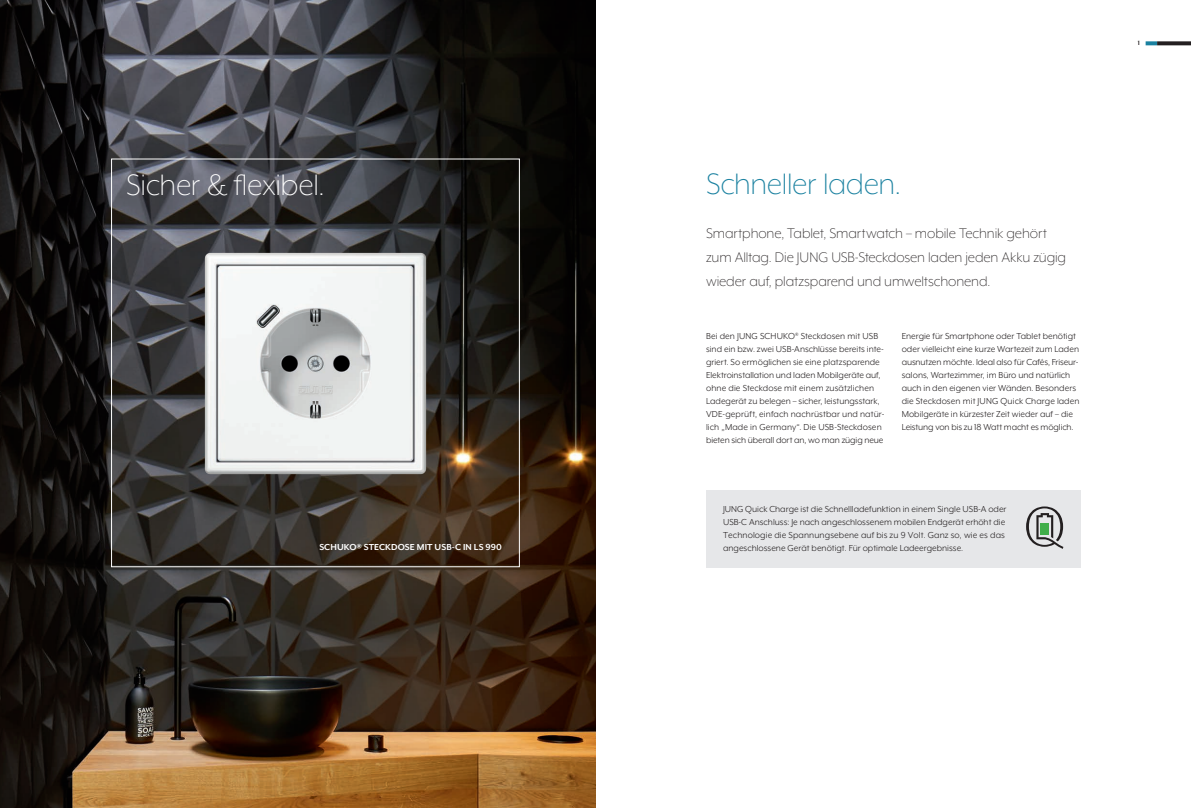
<style>
.page{position:relative;width:1191px;height:808px;background:#fff}
.page>*{position:absolute;margin:0;border:0;box-sizing:border-box;transform-origin:0 0}
.t1{font:300 34px "Mr Eaves XL Mod OT";letter-spacing:-.01em;color:#fff}
.t2{font:300 34px "Mr Eaves XL Mod OT";letter-spacing:-.01em;color:#1a81a0}
.t3{font:300 16px/24px "Mr Eaves XL Mod OT";letter-spacing:-.005em;color:#231f20}
.t4{font:10px/13px "Mr Eaves XL Mod OT";color:#231f20}
.t5{font:700 10px "Mr Eaves XL Mod OT";letter-spacing:.01em;color:#fff}
.t6{font:700 7px "Mr Eaves XL Mod OT";color:#231f20}
</style>
<div class="page">
<img style="left:0;top:0;width:595px;height:808px">
<div style="left:706px;top:490px;width:374px;height:77px;background:#e6e7e9"></div>
<svg style="left:1026px;top:506px;width:37px;height:43px"></svg>
<img style="left:202px;top:250px;width:226px;height:226px">
<svg style="left:1145px;top:41px;width:12px;height:4px"></svg>
<svg style="left:1157px;top:41px;width:34px;height:4px"></svg>
<h1 class="t1" style="left:126px;top:168px;width:200px">Sicher &amp; flexibel.</h1>
<h1 class="t2" style="left:706px;top:167px;width:196px">Schneller laden.</h1>
<h2 class="t3" style="left:706px;top:221px;width:361px">Smartphone, Tablet, Smartwatch – mobile Technik gehört zum Alltag. Die JUNG USB-Steckdosen laden jeden Akku zügig wieder auf, platzsparend und umweltschonend.</h2>
<p class="t4" style="left:706px;top:329px;width:180px">Bei den JUNG SCHUKO<sup>®</sup> Steckdosen mit USB sind ein bzw. zwei USB-Anschlüsse bereits inte&shy;griert. So ermöglichen sie eine platzsparende Elektroinstallation und laden Mobilgeräte auf, ohne die Steckdose mit einem zusätzlichen Ladegerät zu belegen – sicher, leistungsstark, VDE-geprüft, einfach nachrüstbar und natür&shy;lich „Made in Germany“. Die USB-Steckdosen bieten sich überall dort an, wo man zügig neue</p>
<p class="t4" style="left:901px;top:329px;width:179px">Energie für Smartphone oder Tablet benötigt oder vielleicht eine kurze Wartezeit zum Laden ausnutzen möchte. Ideal also für Cafés, Friseur&shy;salons, Wartezimmer, im Büro und natürlich auch in den eigenen vier Wänden. Besonders die Steckdosen mit JUNG Quick Charge laden Mobilgeräte in kürzester Zeit wieder auf – die Leistung von bis zu 18 Watt macht es möglich.</p>
<p class="t4" style="left:723px;top:503px;width:285px">JUNG Quick Charge ist die Schnellladefunktion in einem Single USB-A oder<br>USB-C Anschluss: Je nach angeschlossenem mobilen Endgerät erhöht die<br>Technologie die Spannungsebene auf bis zu 9 Volt. Ganz so, wie es das</p>
<p class="t5" style="left:319px;top:542px;width:184px">SCHUKO® STECKDOSE MIT USB-C IN LS 990</p>
<p class="t4" style="left:723px;top:542px;width:242px">angeschlossene Gerät benötigt. Für optimale Ladeergebnisse.</p>
<p class="t6" style="left:1137px;top:40px;width:4px">1</p>
</div>
